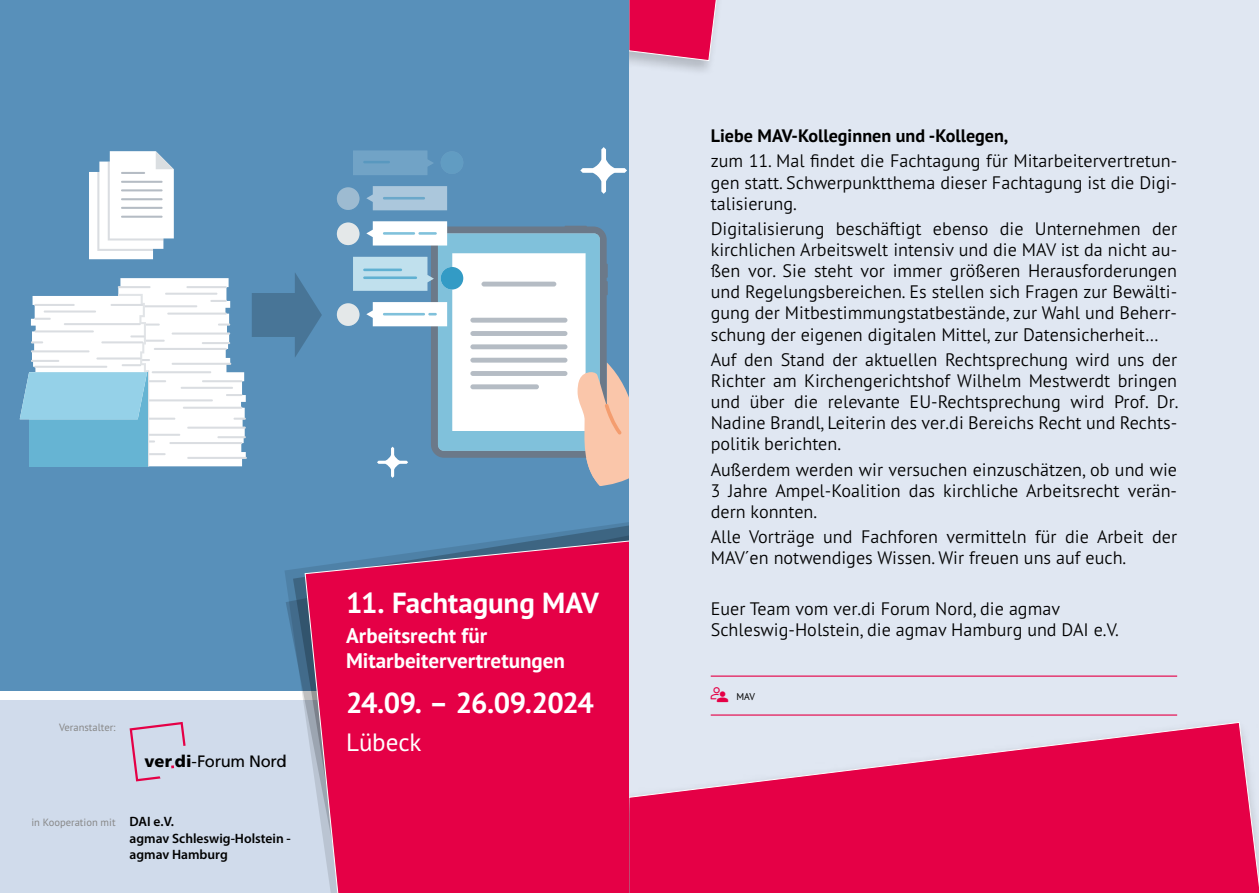
<style>
.page{position:relative;width:1259px;height:893px;background:#fff}
.page>*{position:absolute;margin:0;border:0;box-sizing:border-box;transform-origin:0 0}
.t1{font:700 28.95px "PT Sans Pro";letter-spacing:-.04em;color:#fff}
.t2{font:700 28.95px "PT Sans Pro";letter-spacing:-.01em;color:#fff}
.t3{font:25.05px "PT Sans Pro";color:#fff}
.t4{font:24.15px "Verdi Forum Font V2";color:#e50046}
.t5{font:700 21.15px/25.7px "PT Sans Pro";color:#fff}
.t6{font:300 18.15px/21.1px "PT Sans Pro";color:#000;text-align:justify}
.t7{font:700 18.15px "PT Sans Pro";color:#000}
.t8{font:16.5px "Frutiger";letter-spacing:-.02em;color:#000}
.t9{font:600 13.5px/16.5px "Myriad Pro";color:#000}
.t10{font:10.5px "PT Sans Pro";color:#878787}
.t11{font:9.75px "PT Sans";color:#000}
.s1{font-weight:900}
</style>
<div class="page">
<div style="left:0;top:0;width:640px;height:691px;background:#5890ba"></div>
<hr style="left:187px;top:457px;width:60px;height:2px;background:#6b7989">
<svg style="left:89px;top:151px;width:85px;height:108px;background:#ebf1f5"></svg>
<hr style="left:121px;top:181px;width:42px;height:2px;background:#6b7989">
<hr style="left:121px;top:198px;width:42px;height:2px;background:#6b7989">
<hr style="left:121px;top:216px;width:42px;height:2px;background:#6b7989">
<hr style="left:121px;top:172px;width:24px;height:2px;background:#6b7989">
<hr style="left:121px;top:189px;width:42px;height:2px;background:#6b7989">
<hr style="left:121px;top:207px;width:42px;height:2px;background:#6b7989">
<svg style="left:20px;top:278px;width:226px;height:188px;background:#c4ddea"></svg>
<div style="left:337px;top:303px;width:22px;height:23px;background:#e4e8e9;border-radius:50%"></div>
<div style="left:337px;top:222px;width:22px;height:23px;background:#e4e8e9;border-radius:50%"></div>
<svg style="left:366px;top:186px;width:81px;height:24px;background:#a4c2d9"></svg>
<div style="left:337px;top:187px;width:22px;height:23px;background:#9dbbd1;border-radius:50%"></div>
<hr style="left:383px;top:197px;width:42px;height:3px;background:#0083b7">
<div style="left:441px;top:151px;width:22px;height:23px;background:#619cc2;border-radius:50%"></div>
<svg style="left:353px;top:151px;width:80px;height:24px;background:#6fa1c5"></svg>
<hr style="left:363px;top:161px;width:27px;height:2px;background:#0083b7">
<svg style="left:252px;top:273px;width:70px;height:84px"></svg>
<svg style="left:353px;top:221px;width:276px;height:234px"></svg>
<svg style="left:580px;top:147px;width:47px;height:47px"></svg>
<div style="left:0;top:700px;width:640px;height:193px;background:#d0dbeb"></div>
<svg style="left:130px;top:722px;width:56px;height:59px"></svg>
<svg style="left:285px;top:463px;width:344px;height:241px"></svg>
<svg style="left:304px;top:496px;width:325px;height:397px;background:#cc1e5d"></svg>
<div style="left:629px;top:0;width:630px;height:893px;background:#e0e7f2"></div>
<svg style="left:629px;top:722px;width:630px;height:171px"></svg>
<div style="left:629px;top:0;width:106px;height:77px;background:#000;opacity:.2"></div>
<svg style="left:629px;top:0;width:101px;height:61px"></svg>
<hr style="left:710px;top:675px;width:467px;height:2px;background:#e50046">
<hr style="left:710px;top:714px;width:467px;height:2px;background:#e50046">
<p class="t10" style="left:59px;top:721px;width:58px">Veranstalter:</p>
<h1 class="t2" style="left:346px;top:584px;width:254px">11. Fachtagung MAV</h1>
<p class="t5" style="left:346px;top:622px;width:220px">Arbeitsrecht für<br>Mitarbeitervertretungen</p>
<h1 class="t1" style="left:346px;top:684px;width:249px">24.09. – 26.09.2024</h1>
<h2 class="t3" style="left:346px;top:726px;width:77px">Lübeck</h2>
<p class="t8" style="left:144px;top:752px;width:205px"><span class="s1">ver di</span>-Forum Nord gGmbH</p>
<p class="t10" style="left:31px;top:815px;width:86px">in Kooperation mit</p>
<p class="t9" style="left:130px;top:813px;width:163px">DAI e.V.<br>agmav Schleswig-Holstein - agmav Hamburg</p>
<p class="t7" style="left:710px;top:124px;width:299px">Liebe MAV-Kolleginnen und -Kollegen,</p>
<p class="t6" style="left:710px;top:150px;width:468px">zum 11. Mal findet die Fachtagung für Mitarbeitervertretun&shy;gen statt. Schwerpunktthema dieser Fachtagung ist die Digi&shy;talisierung.</p>
<p class="t6" style="left:710px;top:218px;width:468px">Digitalisierung beschäftigt ebenso die Unternehmen der kirchlichen Arbeitswelt intensiv und die MAV ist da nicht au&shy;ßen vor. Sie steht vor immer größeren Herausforderungen und Regelungsbereichen. Es stellen sich Fragen zur Bewälti&shy;gung der Mitbestimmungstatbestände, zur Wahl und Beherr&shy;schung der eigenen digitalen Mittel, zur Datensicherheit…</p>
<p class="t6" style="left:710px;top:348px;width:469px">Auf den Stand der aktuellen Rechtsprechung wird uns der Richter am Kirchengerichtshof Wilhelm Mestwerdt bringen und über die relevante EU-Rechtsprechung wird Prof. Dr.<br>Nadine Brandl, Leiterin des ver.di Bereichs Recht und Rechts&shy;politik berichten.</p>
<p class="t6" style="left:710px;top:458px;width:468px">Außerdem werden wir versuchen einzuschätzen, ob und wie 3 Jahre Ampel-Koalition das kirchliche Arbeitsrecht verän&shy;dern konnten.</p>
<p class="t6" style="left:710px;top:526px;width:468px">Alle Vorträge und Fachforen vermitteln für die Arbeit der<br>MAV´en notwendiges Wissen. Wir freuen uns auf euch.</p>
<p class="t6" style="left:710px;top:598px;width:410px">Euer Team vom ver.di Forum Nord, die agmav<br>Schleswig-Holstein, die agmav Hamburg und DAI e.V.</p>
<h3 class="t4" style="left:710px;top:681px;width:20px">z</h3>
<p class="t11" style="left:736px;top:691px;width:20px">MAV</p>
</div>
